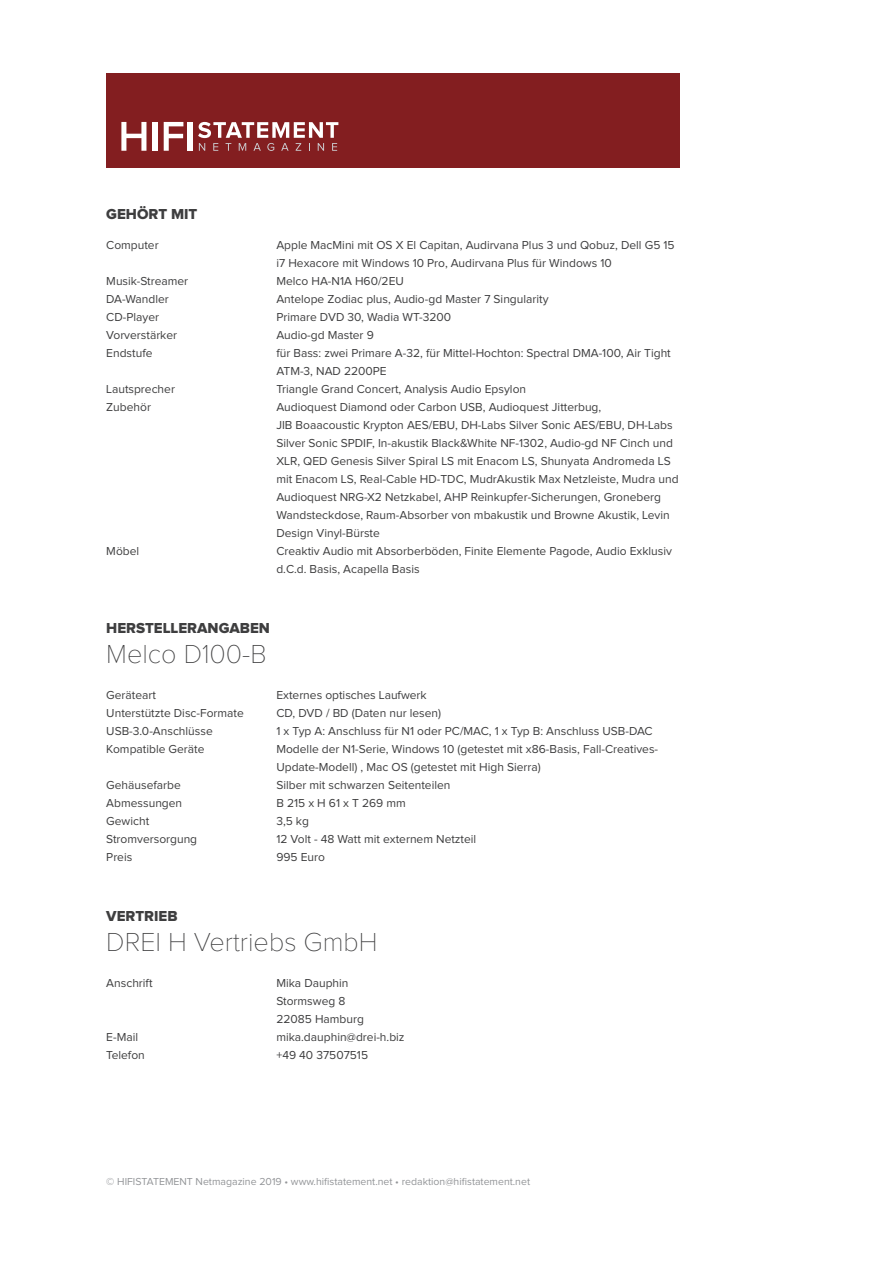
<style>
.page{position:relative;width:893px;height:1263px;background:#fff}
.page>*{position:absolute;margin:0;border:0;box-sizing:border-box;transform-origin:0 0}
.t1{font:100 27px "Proxima Nova T";color:#3e3e3f}
.t2{font:15px "Proxima Nova Extrabld";color:#3e3e3f}
.t3{font:12px/18px "Proxima Nova";color:#3e3e3f}
.t4{font:10.5px "Proxima Nova";color:#939598}
</style>
<div class="page">
<div style="left:107px;top:73px;width:573px;height:94px;background:#831e20"></div>
<svg style="left:198px;top:122px;width:140px;height:29px"></svg>
<svg style="left:121px;top:122px;width:25px;height:29px"></svg>
<div style="left:153px;top:122px;width:5px;height:29px;background:#fff"></div>
<svg style="left:164px;top:122px;width:19px;height:29px"></svg>
<div style="left:188px;top:122px;width:5px;height:29px;background:#fff"></div>
<p class="t2" style="left:106px;top:209px;width:93px">GEHÖRT MIT</p>
<p class="t3" style="left:106px;top:237px;width:54px">Computer</p>
<p class="t3" style="left:276px;top:237px;width:400px">Apple MacMini mit OS X El Capitan, Audirvana Plus 3 und Qobuz, Dell G5 15 i7 Hexacore mit Windows 10 Pro, Audirvana Plus für Windows 10</p>
<p class="t3" style="left:106px;top:273px;width:83px">Musik-Streamer</p>
<p class="t3" style="left:276px;top:273px;width:129px">Melco HA-N1A H60/2EU</p>
<p class="t3" style="left:106px;top:291px;width:64px">DA-Wandler</p>
<p class="t3" style="left:276px;top:291px;width:274px">Antelope Zodiac plus, Audio-gd Master 7 Singularity</p>
<p class="t3" style="left:106px;top:309px;width:54px">CD-Player</p>
<p class="t3" style="left:276px;top:309px;width:176px">Primare DVD 30, Wadia WT-3200</p>
<p class="t3" style="left:106px;top:327px;width:72px">Vorverstärker</p>
<p class="t3" style="left:276px;top:327px;width:99px">Audio-gd Master 9</p>
<p class="t3" style="left:106px;top:345px;width:48px">Endstufe</p>
<p class="t3" style="left:276px;top:345px;width:396px">für Bass: zwei Primare A-32, für Mittel-Hochton: Spectral DMA-100, Air Tight<br>ATM-3, NAD 2200PE</p>
<p class="t3" style="left:106px;top:381px;width:70px">Lautsprecher</p>
<p class="t3" style="left:276px;top:381px;width:251px">Triangle Grand Concert, Analysis Audio Epsylon</p>
<p class="t3" style="left:106px;top:399px;width:46px">Zubehör</p>
<p class="t3" style="left:276px;top:399px;width:404px">Audioquest Diamond oder Carbon USB, Audioquest Jitterbug,<br>JIB Boaacoustic Krypton AES/EBU, DH-Labs Silver Sonic AES/EBU, DH-Labs Silver Sonic SPDIF, In-akustik Black&amp;White NF-1302, Audio-gd NF Cinch und XLR, QED Genesis Silver Spiral LS mit Enacom LS, Shunyata Andromeda LS mit Enacom LS, Real-Cable HD-TDC, MudrAkustik Max Netzleiste, Mudra und Audioquest NRG-X2 Netzkabel, AHP Reinkupfer-Sicherungen, Groneberg Wandsteckdose, Raum-Absorber von mbakustik und Browne Akustik, Levin Design Vinyl-Bürste</p>
<p class="t3" style="left:106px;top:543px;width:34px">Möbel</p>
<p class="t3" style="left:276px;top:543px;width:397px">Creaktiv Audio mit Absorberböden, Finite Elemente Pagode, Audio Exklusiv d.C.d. Basis, Acapella Basis</p>
<p class="t2" style="left:106px;top:623px;width:165px">HERSTELLERANGABEN</p>
<h1 class="t1" style="left:106px;top:644px;width:162px">Melco D100-B</h1>
<p class="t3" style="left:106px;top:687px;width:51px">Geräteart</p>
<p class="t3" style="left:276px;top:687px;width:152px">Externes optisches Laufwerk</p>
<p class="t3" style="left:106px;top:705px;width:139px">Unterstützte Disc-Formate</p>
<p class="t3" style="left:276px;top:705px;width:166px">CD, DVD / BD (Daten nur lesen)</p>
<p class="t3" style="left:106px;top:723px;width:108px">USB-3.0-Anschlüsse</p>
<p class="t3" style="left:276px;top:723px;width:378px">1 x Typ A: Anschluss für N1 oder PC/MAC, 1 x Typ B: Anschluss USB-DAC</p>
<p class="t3" style="left:106px;top:741px;width:100px">Kompatible Geräte</p>
<p class="t3" style="left:276px;top:741px;width:383px">Modelle der N1-Serie, Windows 10 (getestet mit x86-Basis, Fall-Creatives-<br>Update-Modell) , Mac OS (getestet mit High Sierra)</p>
<p class="t3" style="left:106px;top:777px;width:76px">Gehäusefarbe</p>
<p class="t3" style="left:276px;top:777px;width:176px">Silber mit schwarzen Seitenteilen</p>
<p class="t3" style="left:106px;top:795px;width:77px">Abmessungen</p>
<p class="t3" style="left:276px;top:795px;width:131px">B 215 x H 61 x T 269 mm</p>
<p class="t3" style="left:106px;top:813px;width:44px">Gewicht</p>
<p class="t3" style="left:276px;top:813px;width:34px">3,5 kg</p>
<p class="t3" style="left:106px;top:831px;width:92px">Stromversorgung</p>
<p class="t3" style="left:276px;top:831px;width:201px">12 Volt - 48 Watt mit externem Netzteil</p>
<p class="t3" style="left:106px;top:849px;width:28px">Preis</p>
<p class="t3" style="left:276px;top:849px;width:50px">995 Euro</p>
<p class="t2" style="left:106px;top:911px;width:73px">VERTRIEB</p>
<h1 class="t1" style="left:106px;top:932px;width:273px">DREI H Vertriebs GmbH</h1>
<p class="t3" style="left:106px;top:975px;width:48px">Anschrift</p>
<p class="t3" style="left:276px;top:975px;width:89px">Mika Dauphin<br>Stormsweg 8<br>22085 Hamburg</p>
<p class="t3" style="left:106px;top:1029px;width:33px">E-Mail</p>
<p class="t3" style="left:276px;top:1029px;width:130px">mika.dauphin@drei-h.biz</p>
<p class="t3" style="left:106px;top:1047px;width:40px">Telefon</p>
<p class="t3" style="left:276px;top:1047px;width:93px">+49 40 37507515</p>
<p class="t4" style="left:106px;top:1178px;width:425px">© HIFISTATEMENT Netmagazine 2019 • www.hifistatement.net • redaktion@hifistatement.net</p>
</div>
